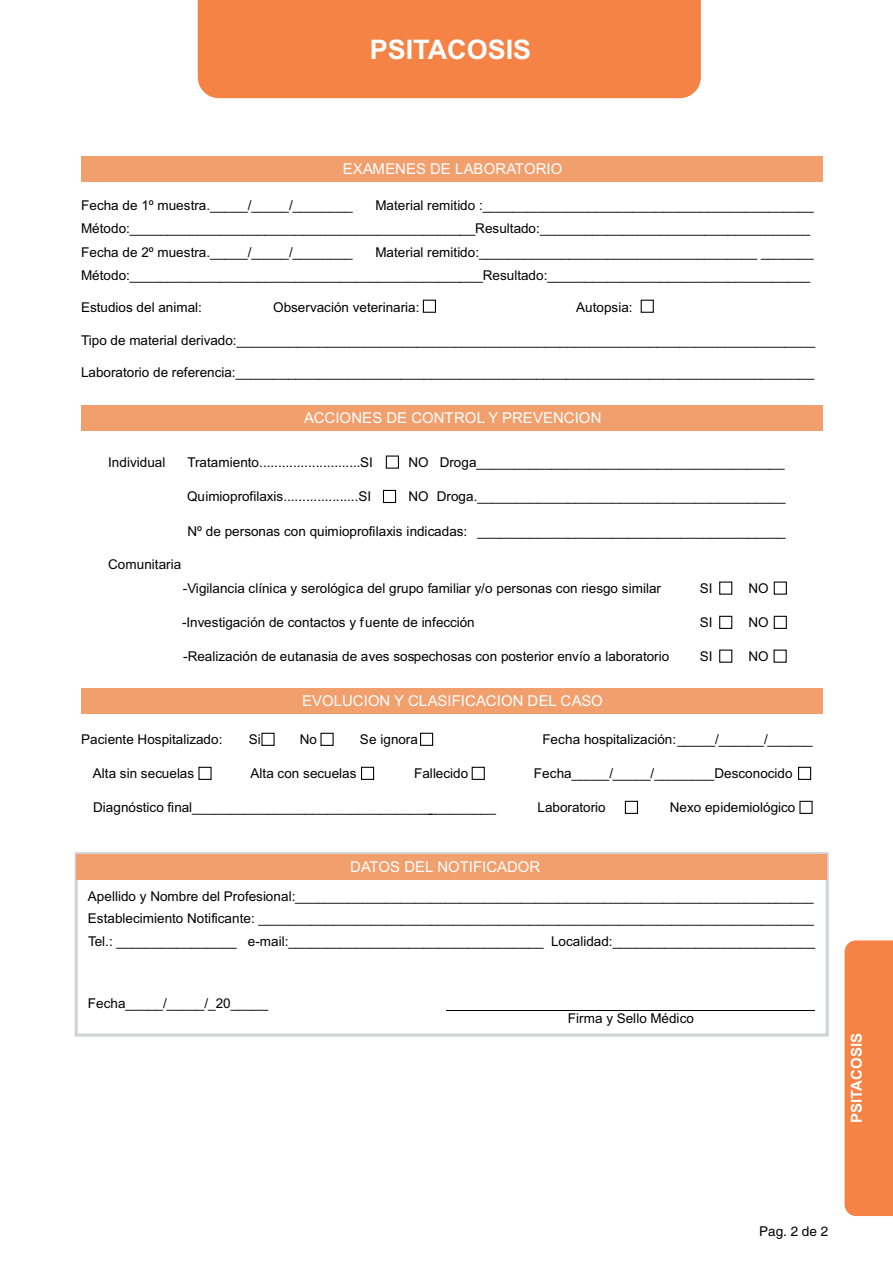
<style>
.page{position:relative;width:893px;height:1263px;background:#fff}
.page>*{position:absolute;margin:0;border:0;box-sizing:border-box;transform-origin:0 0}
.t1{font:700 27px "Arial";color:#fff}
.t2{font:15px "Arial";color:#fff}
.t3{font:700 15px "Arial";color:#fff}
.t4{font:13.5px/23.2px "Arial";color:#000}
.t5{font:13.5px "Helvetica";color:#000}
</style>
<div class="page">
<div style="left:81px;top:156px;width:741px;height:26px;background:#f29f6e"></div>
<div style="left:81px;top:405px;width:741px;height:26px;background:#f29f6e"></div>
<div style="left:386px;top:455px;width:13px;height:14px;border:1px solid #000"></div>
<div style="left:383px;top:490px;width:13px;height:13px;border:1px solid #000"></div>
<div style="left:719px;top:581px;width:13px;height:14px;border:1px solid #000"></div>
<div style="left:774px;top:581px;width:13px;height:14px;border:1px solid #000"></div>
<div style="left:719px;top:649px;width:13px;height:14px;border:1px solid #000"></div>
<div style="left:81px;top:688px;width:741px;height:25px;background:#f29f6e"></div>
<div style="left:261px;top:733px;width:14px;height:13px;border:1px solid #000"></div>
<div style="left:320px;top:733px;width:14px;height:13px;border:1px solid #000"></div>
<div style="left:420px;top:733px;width:13px;height:13px;border:1px solid #000"></div>
<div style="left:198px;top:767px;width:14px;height:13px;border:1px solid #000"></div>
<div style="left:361px;top:767px;width:13px;height:13px;border:1px solid #000"></div>
<div style="left:472px;top:767px;width:13px;height:13px;border:1px solid #000"></div>
<div style="left:798px;top:767px;width:13px;height:13px;border:1px solid #000"></div>
<div style="left:625px;top:801px;width:13px;height:13px;border:1px solid #000"></div>
<div style="left:799px;top:801px;width:14px;height:13px;border:1px solid #000"></div>
<div style="left:423px;top:300px;width:13px;height:13px;border:1px solid #000"></div>
<div style="left:641px;top:300px;width:13px;height:13px;border:1px solid #000"></div>
<div style="left:719px;top:616px;width:13px;height:13px;border:1px solid #000"></div>
<div style="left:774px;top:616px;width:13px;height:13px;border:1px solid #000"></div>
<div style="left:845px;top:940px;width:48px;height:276px;background:#f58345"></div>
<div style="left:198px;top:0;width:503px;height:98px;background:#f58345"></div>
<div style="left:75px;top:852px;width:754px;height:185px;background:#fff;border:3px solid #d1d3d4"></div>
<hr style="left:446px;top:1010px;width:368px;height:1px;background:#000">
<div style="left:76px;top:854px;width:751px;height:26px;background:#f29f6e"></div>
<h1 class="t1" style="left:370px;top:39px;width:163px">PSITACOSIS</h1>
<p class="t2" style="left:343px;top:163px;width:221px">EXAMENES DE LABORATORIO</p>
<p class="t4" style="left:81px;top:195px;width:273px">Fecha de 1º muestra._____/_____/________</p>
<p class="t4" style="left:81px;top:195px;width:734px;text-indent:294px">Material remitido :____________________________________________<br>Método:______________________________________________Resultado:____________________________________<br>Fecha de 2º muestra._____/_____/________</p>
<p class="t4" style="left:81px;top:242px;width:734px;text-align:right">Material remitido:_____________________________________ _______<br>Método:_______________________________________________Resultado:___________________________________</p>
<p class="t4" style="left:81px;top:297px;width:122px">Estudios del animal:</p>
<p class="t4" style="left:273px;top:297px;width:148px">Observación veterinaria:</p>
<p class="t4" style="left:576px;top:297px;width:58px">Autopsia:</p>
<p class="t4" style="left:81px;top:330px;width:736px">Tipo de material derivado:_____________________________________________________________________________</p>
<p class="t4" style="left:81px;top:362px;width:735px">Laboratorio de referencia:_____________________________________________________________________________</p>
<p class="t2" style="left:304px;top:412px;width:299px">ACCIONES DE CONTROL Y PREVENCION</p>
<p class="t4" style="left:108px;top:452px;width:59px">Individual</p>
<p class="t4" style="left:187px;top:452px;width:187px">Tratamiento...........................SI</p>
<p class="t4" style="left:409px;top:452px;width:378px">NO Droga_________________________________________</p>
<p class="t4" style="left:187px;top:486px;width:186px">Quimioprofilaxis....................SI</p>
<p class="t4" style="left:409px;top:486px;width:379px">NO Droga._________________________________________</p>
<p class="t4" style="left:187px;top:520px;width:600px">Nº de personas con quimioprofilaxis indicadas: _________________________________________</p>
<p class="t4" style="left:108px;top:554px;width:75px">Comunitaria</p>
<p class="t4" style="left:183px;top:578px;width:479px">-Vigilancia clínica y serológica del grupo familiar y/o personas con riesgo similar</p>
<p class="t4" style="left:748px;top:578px;width:22px">NO</p>
<p class="t4" style="left:182px;top:612px;width:294px">-Investigación de contactos y fuente de infección</p>
<p class="t4" style="left:183px;top:646px;width:487px">-Realización de eutanasia de aves sospechosas con posterior envío a laboratorio</p>
<p class="t4" style="left:700px;top:646px;width:14px">SI</p>
<p class="t4" style="left:700px;top:578px;width:14px">SI</p>
<p class="t4" style="left:700px;top:612px;width:14px">SI</p>
<p class="t4" style="left:748px;top:612px;width:22px">NO</p>
<p class="t4" style="left:748px;top:646px;width:22px">NO</p>
<p class="t2" style="left:302px;top:695px;width:302px">EVOLUCION Y CLASIFICACION DEL CASO</p>
<p class="t4" style="left:81px;top:729px;width:143px">Paciente Hospitalizado:</p>
<p class="t4" style="left:249px;top:729px;width:14px">Si</p>
<p class="t4" style="left:300px;top:729px;width:19px">No</p>
<p class="t4" style="left:360px;top:729px;width:59px">Se ignora</p>
<p class="t4" style="left:542px;top:729px;width:272px">Fecha hospitalización:_____/______/______</p>
<p class="t4" style="left:93px;top:763px;width:103px">Alta sin secuelas</p>
<p class="t4" style="left:250px;top:763px;width:108px">Alta con secuelas</p>
<p class="t4" style="left:414px;top:763px;width:56px">Fallecido</p>
<p class="t4" style="left:534px;top:763px;width:260px">Fecha_____/_____/________Desconocido</p>
<p class="t4" style="left:93px;top:797px;width:404px">Diagnóstico final_________________________________________</p>
<p class="t4" style="left:537px;top:797px;width:70px">Laboratorio</p>
<p class="t4" style="left:670px;top:797px;width:127px">Nexo epidemiológico</p>
<p class="t2" style="left:350px;top:861px;width:192px">DATOS DEL NOTIFICADOR</p>
<p class="t4" style="left:88px;top:887px;width:728px;line-height:21.8px">Apellido y Nombre del Profesional:_____________________________________________________________________<br>Establecimiento Notificante: __________________________________________________________________________</p>
<p class="t4" style="left:88px;top:931px;width:729px">Tel.: ________________ e-mail:__________________________________ Localidad:___________________________</p>
<p class="t4" style="left:88px;top:993px;width:182px">Fecha_____/_____/_20_____</p>
<p class="t4" style="left:568px;top:1008px;width:128px">Firma y Sello Médico</p>
<p class="t3" style="left:851px;top:1123px;width:91px;rotate:-90deg">PSITACOSIS</p>
<p class="t5" style="left:759px;top:1226px;width:71px">Pag. 2 de 2</p>
</div>
